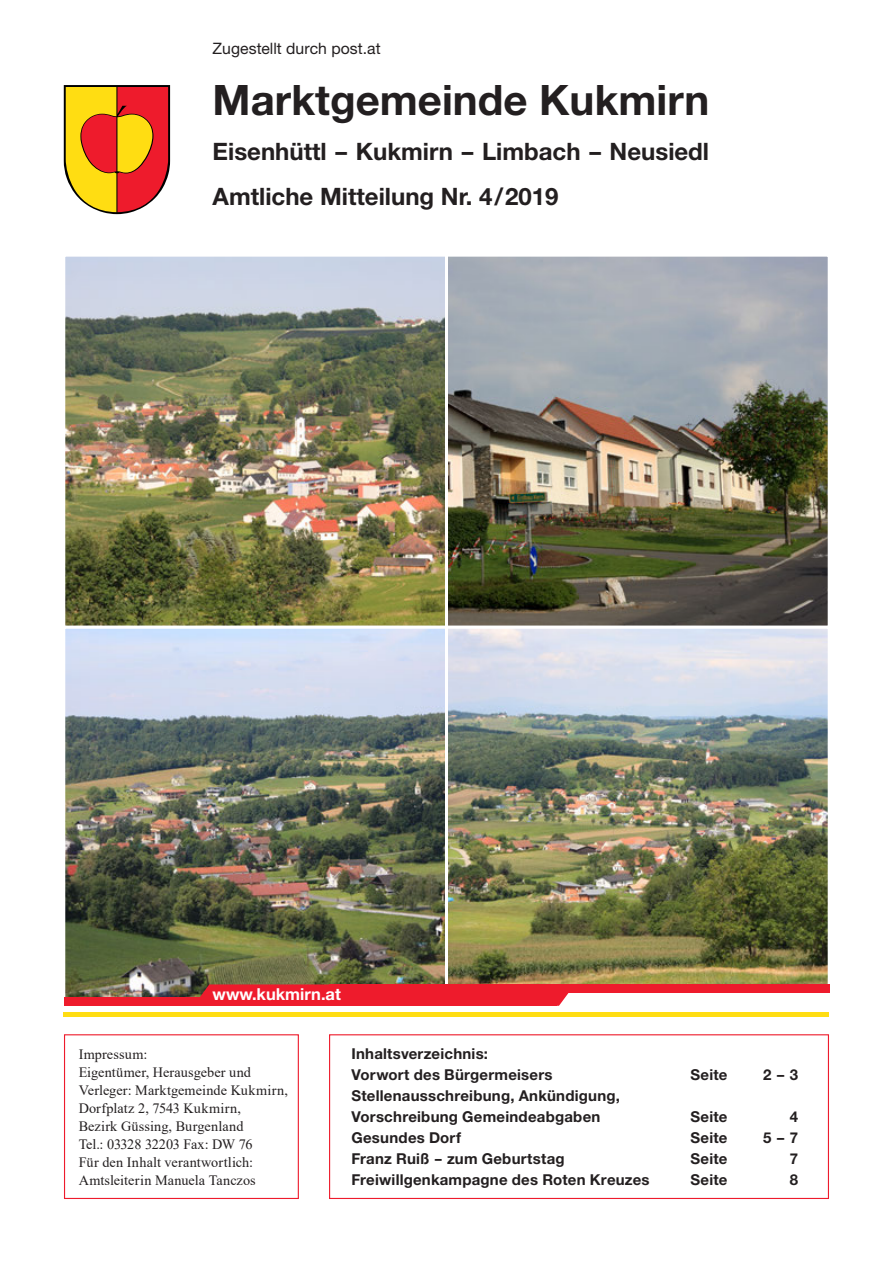
<style>
.page{position:relative;width:893px;height:1263px;background:#fff}
.page>*{position:absolute;margin:0;border:0;box-sizing:border-box;transform-origin:0 0}
.t1{font:700 42px "Helvetica Neue LT Std";color:#231f20}
.t2{font:700 24px "Helvetica Neue LT Std";color:#231f20}
.t3{font:700 16.5px "Helvetica Neue LT Std";color:#fff}
.über_fliesstext_link{font:15.75px "Helvetica Neue LT Std";letter-spacing:.005em;color:#231f20}
.über_fliesstext_link-2{font:700 15px/21px "Helvetica Neue LT Std";letter-spacing:.015em;color:#231f20}
.fliesstext_blocksatz{font:14.25px/18px "Times New Roman";letter-spacing:.005em;color:#231f20}
.fliesstext_blocksatz-2{font:14.25px "Times New Roman";letter-spacing:-.02em;color:#231f20}
</style>
<div class="page">
<img style="left:66px;top:258px;width:378px;height:367px">
<div style="left:62px;top:254px;width:386px;height:375px;border:3px solid #fff"></div>
<img style="left:449px;top:258px;width:378px;height:367px">
<div style="left:445px;top:254px;width:386px;height:375px;border:3px solid #fff"></div>
<img style="left:66px;top:630px;width:378px;height:367px">
<div style="left:62px;top:626px;width:386px;height:375px;border:3px solid #fff"></div>
<img style="left:449px;top:630px;width:378px;height:354px">
<div style="left:445px;top:626px;width:386px;height:375px;border:3px solid #fff"></div>
<div style="left:518px;top:992px;width:327px;height:17px;background:#fff"></div>
<svg style="left:64px;top:85px;width:106px;height:129px"></svg>
<div style="left:64px;top:997px;width:493px;height:9px;background:#ee1b2c"></div>
<div style="left:329px;top:984px;width:500px;height:9px;background:#ee1b2c"></div>
<svg style="left:193px;top:984px;width:376px;height:22px"></svg>
<hr style="left:64px;top:1012px;width:765px;height:4px;background:#ffdd12">
<div style="left:64px;top:1034px;width:235px;height:165px;border:1px solid #ee1b2c"></div>
<div style="left:329px;top:1034px;width:500px;height:165px;border:1px solid #ee1b2c"></div>
<p class="über_fliesstext_link" style="left:213px;top:39px;width:170px">Zugestellt durch post.at</p>
<p class="t1" style="left:213px;top:74px;width:498px">Marktgemeinde Kukmirn</p>
<p class="t2" style="left:213px;top:137px;width:498px">Eisenhüttl - Kukmirn - Limbach - Neusiedl</p>
<p class="t2" style="left:213px;top:182px;width:348px">Amtliche Mitteilung Nr. 4/2019</p>
<p class="t3" style="left:213px;top:984px;width:130px">www.kukmirn.at</p>
<p class="fliesstext_blocksatz" style="left:79px;top:1044px;width:70px">Impressum:</p>
<p class="fliesstext_blocksatz" style="left:79px;top:1062px;width:211px">Eigentümer, Herausgeber und<br>Verleger: Marktgemeinde Kukmirn,<br>Dorfplatz 2, 7543 Kukmirn,<br>Bezirk Güssing, Burgenland</p>
<p class="fliesstext_blocksatz-2" style="left:79px;top:1134px;width:175px">Tel.: 03328 32203 Fax: DW 76</p>
<p class="fliesstext_blocksatz" style="left:79px;top:1152px;width:179px">Für den Inhalt verantwortlich:<br>Amtsleiterin Manuela Tanczos</p>
<p class="über_fliesstext_link-2" style="left:351px;top:1043px;width:138px">Inhaltsverzeichnis:</p>
<p class="über_fliesstext_link-2" style="left:351px;top:1064px;width:203px">Vorwort des Bürgermeisers</p>
<p class="über_fliesstext_link-2" style="left:690px;top:1064px;width:38px">Seite</p>
<p class="über_fliesstext_link-2" style="left:763px;top:1064px;width:36px">2 - 3</p>
<p class="über_fliesstext_link-2" style="left:351px;top:1085px;width:270px">Stellenausschreibung, Ankündigung,<br>Vorschreibung Gemeindeabgaben</p>
<p class="über_fliesstext_link-2" style="left:690px;top:1106px;width:38px">Seite</p>
<p class="über_fliesstext_link-2" style="left:790px;top:1106px;width:10px">4</p>
<p class="über_fliesstext_link-2" style="left:351px;top:1127px;width:111px">Gesundes Dorf</p>
<p class="über_fliesstext_link-2" style="left:690px;top:1127px;width:38px">Seite</p>
<p class="über_fliesstext_link-2" style="left:763px;top:1127px;width:36px">5 - 7</p>
<p class="über_fliesstext_link-2" style="left:351px;top:1148px;width:215px">Franz Ruiß - zum Geburtstag</p>
<p class="über_fliesstext_link-2" style="left:690px;top:1148px;width:38px">Seite</p>
<p class="über_fliesstext_link-2" style="left:790px;top:1148px;width:10px">7</p>
<p class="über_fliesstext_link-2" style="left:351px;top:1169px;width:300px">Freiwillgenkampagne des Roten Kreuzes</p>
<p class="über_fliesstext_link-2" style="left:690px;top:1169px;width:38px">Seite</p>
<p class="über_fliesstext_link-2" style="left:790px;top:1169px;width:10px">8</p>
</div>
